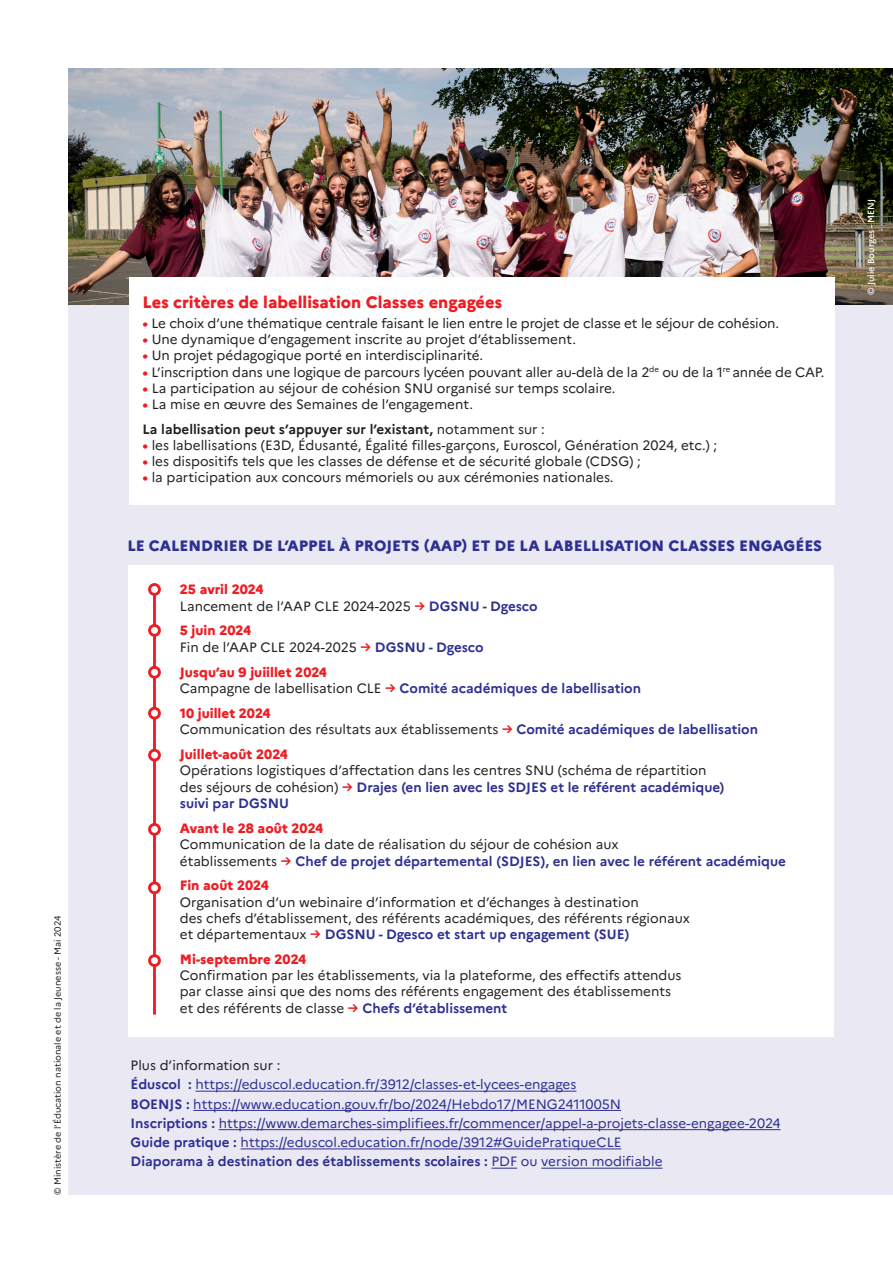
<style>
.page{position:relative;width:893px;height:1263px;background:#fff}
.page>*{position:absolute;margin:0;border:0;box-sizing:border-box;transform-origin:0 0}
.t1{font:800 16.5px "Marianne";color:#ee1d23}
.t2{font:800 15px "Marianne";color:#2e3092}
.t3{font:13.5px/16.4px "Marianne";color:#231f20}
.t4{font:13.5px "Marianne";color:#2e3092}
.t5{font:700 13.5px "Marianne";color:#2e3092}
.t6{font:800 13.5px "Marianne";color:#ee1d23}
.t7{font:700 13.5px "Marianne";color:#231f20}
.t8{font:9px "Marianne";color:#231f20}
.t9{font:500 9px "Marianne";color:#fff}
.s1{font-weight:700;color:#ee1d23}
.s2{font-weight:400}
.s3{font-weight:700;color:#2e3092}
.s4{font-weight:400;color:#231f20}
.s5{color:#ee1d23}
.s6{font-weight:700}
</style>
<div class="page">
<div style="left:68px;top:68px;width:825px;height:1127px;background:#e9e8f3"></div>
<div style="left:128px;top:566px;width:705px;height:471px;background:#fff"></div>
<hr style="left:153px;top:585px;width:3px;height:429px;background:#ee1d23">
<div style="left:150px;top:584px;width:9px;height:10px;background:#fff;border-radius:50%"></div>
<div style="left:148px;top:583px;width:13px;height:13px;border:3px solid #ee1d23;border-radius:50%"></div>
<div style="left:150px;top:625px;width:9px;height:10px;background:#fff;border-radius:50%"></div>
<div style="left:148px;top:624px;width:13px;height:13px;border:3px solid #ee1d23;border-radius:50%"></div>
<div style="left:150px;top:667px;width:9px;height:10px;background:#fff;border-radius:50%"></div>
<div style="left:148px;top:666px;width:13px;height:13px;border:3px solid #ee1d23;border-radius:50%"></div>
<div style="left:150px;top:708px;width:9px;height:10px;background:#fff;border-radius:50%"></div>
<div style="left:148px;top:707px;width:13px;height:12px;border:3px solid #ee1d23;border-radius:50%"></div>
<div style="left:150px;top:750px;width:9px;height:10px;background:#fff;border-radius:50%"></div>
<div style="left:148px;top:749px;width:13px;height:12px;border:3px solid #ee1d23;border-radius:50%"></div>
<div style="left:150px;top:883px;width:9px;height:10px;background:#fff;border-radius:50%"></div>
<div style="left:148px;top:881px;width:13px;height:13px;border:3px solid #ee1d23;border-radius:50%"></div>
<div style="left:150px;top:824px;width:9px;height:10px;background:#fff;border-radius:50%"></div>
<div style="left:148px;top:823px;width:13px;height:13px;border:3px solid #ee1d23;border-radius:50%"></div>
<div style="left:150px;top:956px;width:9px;height:9px;background:#fff;border-radius:50%"></div>
<div style="left:148px;top:954px;width:13px;height:13px;border:3px solid #ee1d23;border-radius:50%"></div>
<hr style="left:195px;top:1091px;width:381px;height:1px;background:#2e3092">
<hr style="left:193px;top:1110px;width:428px;height:1px;background:#2e3092">
<hr style="left:219px;top:1129px;width:561px;height:1px;background:#2e3092">
<hr style="left:241px;top:1148px;width:380px;height:1px;background:#2e3092">
<svg style="left:491px;top:1168px;width:26px;height:1px"></svg>
<hr style="left:541px;top:1168px;width:121px;height:1px;background:#2e3092">
<img style="left:68px;top:68px;width:825px;height:236px">
<div style="left:129px;top:277px;width:706px;height:227px;background:#fff"></div>
<p class="t8" style="left:52px;top:1195px;width:280px;rotate:-90deg">© Ministère de l’Éducation nationale et de la Jeunesse - Mai 2024</p>
<p class="t1" style="left:142px;top:292px;width:361px">Les critères de labellisation Classes engagées</p>
<p class="t3" style="left:142px;top:315px;width:638px"><span class="s1">•</span> Le choix d’une thématique centrale faisant le lien entre le projet de classe et le séjour de cohésion.</p>
<p class="t3" style="left:142px;top:331px;width:435px"><span class="s1">•</span> Une dynamique d’engagement inscrite au projet d’établissement.</p>
<p class="t3" style="left:142px;top:347px;width:342px"><span class="s1">•</span> Un projet pédagogique porté en interdisciplinarité.</p>
<p class="t3" style="left:142px;top:364px;width:684px"><span class="s1">•</span> L’inscription dans une logique de parcours lycéen pouvant aller au-delà de la 2<sup>de</sup> ou de la 1<sup>re</sup> année de CAP.</p>
<p class="t3" style="left:142px;top:380px;width:475px"><span class="s1">•</span> La participation au séjour de cohésion SNU organisé sur temps scolaire.</p>
<p class="t3" style="left:142px;top:396px;width:332px"><span class="s1">•</span> La mise en œuvre des Semaines de l’engagement.</p>
<p class="t7" style="left:142px;top:421px;width:404px">La labellisation peut s’appuyer sur l’existant, <span class="s2">notamment sur :</span></p>
<p class="t3" style="left:142px;top:437px;width:576px"><span class="s1">•</span> les labellisations (E3D, Édusanté, Égalité filles-garçons, Euroscol, Génération 2024, etc.) ;</p>
<p class="t3" style="left:142px;top:453px;width:500px"><span class="s1">•</span> les dispositifs tels que les classes de défense et de sécurité globale (CDSG) ;</p>
<p class="t3" style="left:142px;top:469px;width:473px"><span class="s1">•</span> la participation aux concours mémoriels ou aux cérémonies nationales.</p>
<p class="t2" style="left:128px;top:536px;width:696px">LE CALENDRIER DE L’APPEL À PROJETS (AAP) ET DE LA LABELLISATION CLASSES ENGAGÉES</p>
<p class="t6" style="left:180px;top:581px;width:85px">25 avril 2024</p>
<p class="t3" style="left:180px;top:598px;width:359px">Lancement de l’AAP CLE 2024-2025 <span class="s1">→</span> <span class="s3">DGSNU - Dgesco</span></p>
<p class="t6" style="left:180px;top:622px;width:73px">5 juin 2024</p>
<p class="t3" style="left:180px;top:639px;width:305px">Fin de l’AAP CLE 2024-2025 <span class="s1">→</span> <span class="s3">DGSNU - Dgesco</span></p>
<p class="t6" style="left:180px;top:664px;width:149px">Jusqu’au 9 juiillet 2024</p>
<p class="t5" style="left:180px;top:680px;width:463px"><span class="s4">Campagne de labellisation CLE</span> <span class="s5">→</span> Comité académiques de labellisation</p>
<p class="t6" style="left:180px;top:705px;width:92px">10 juillet 2024</p>
<p class="t3" style="left:180px;top:721px;width:580px">Communication des résultats aux établissements <span class="s1">→</span> <span class="s3">Comité académiques de labellisation</span></p>
<p class="t6" style="left:180px;top:746px;width:109px">Juillet-août 2024</p>
<p class="t3" style="left:180px;top:762px;width:546px">Opérations logistiques d’affectation dans les centres SNU (schéma de répartition des séjours de cohésion) <span class="s1">→</span> <span class="s3">Drajes (en lien avec les SDJES et le référent académique) suivi par DGSNU</span></p>
<p class="t6" style="left:180px;top:820px;width:145px">Avant le 28 août 2024</p>
<p class="t3" style="left:180px;top:836px;width:608px">Communication de la date de réalisation du séjour de cohésion aux<br>établissements <span class="s1">→</span> <span class="s3">Chef de projet départemental (SDJES), en lien avec le référent académique</span></p>
<p class="t6" style="left:180px;top:877px;width:90px">Fin août 2024</p>
<p class="t3" style="left:180px;top:894px;width:512px">Organisation d’un webinaire d’information et d’échanges à destination<br>des chefs d’établissement, des référents académiques, des référents régionaux et départementaux <span class="s1">→</span> <span class="s3">DGSNU - Dgesco et start up engagement (SUE)</span></p>
<p class="t6" style="left:180px;top:951px;width:128px">Mi-septembre 2024</p>
<p class="t3" style="left:180px;top:967px;width:503px">Confirmation par les établissements, via la plateforme, des effectifs attendus par classe ainsi que des noms des référents engagement des établissements et des référents de classe <span class="s1">→</span> <span class="s3">Chefs d’établissement</span></p>
<p class="t3" style="left:131px;top:1057px;width:151px">Plus d’information sur :</p>
<p class="t4" style="left:131px;top:1076px;width:447px"><span class="s6">Éduscol :</span> https://eduscol.education.fr/3912/classes-et-lycees-engages</p>
<p class="t4" style="left:131px;top:1095px;width:492px"><span class="s6">BOENJS :</span> https://www.education.gouv.fr/bo/2024/Hebdo17/MENG2411005N</p>
<p class="t4" style="left:131px;top:1115px;width:651px"><span class="s6">Inscriptions :</span> https://www.demarches-simplifiees.fr/commencer/appel-a-projets-classe-engagee-2024</p>
<p class="t4" style="left:131px;top:1134px;width:492px"><span class="s6">Guide pratique :</span> https://eduscol.education.fr/node/3912#GuidePratiqueCLE</p>
<p class="t5" style="left:131px;top:1153px;width:533px">Diaporama à destination des établissements scolaires : <span class="s2">PDF ou version modifiable</span></p>
<p class="t9" style="left:865px;top:295px;width:98px;rotate:-90deg">© Julie Bourges - MENJ</p>
</div>
